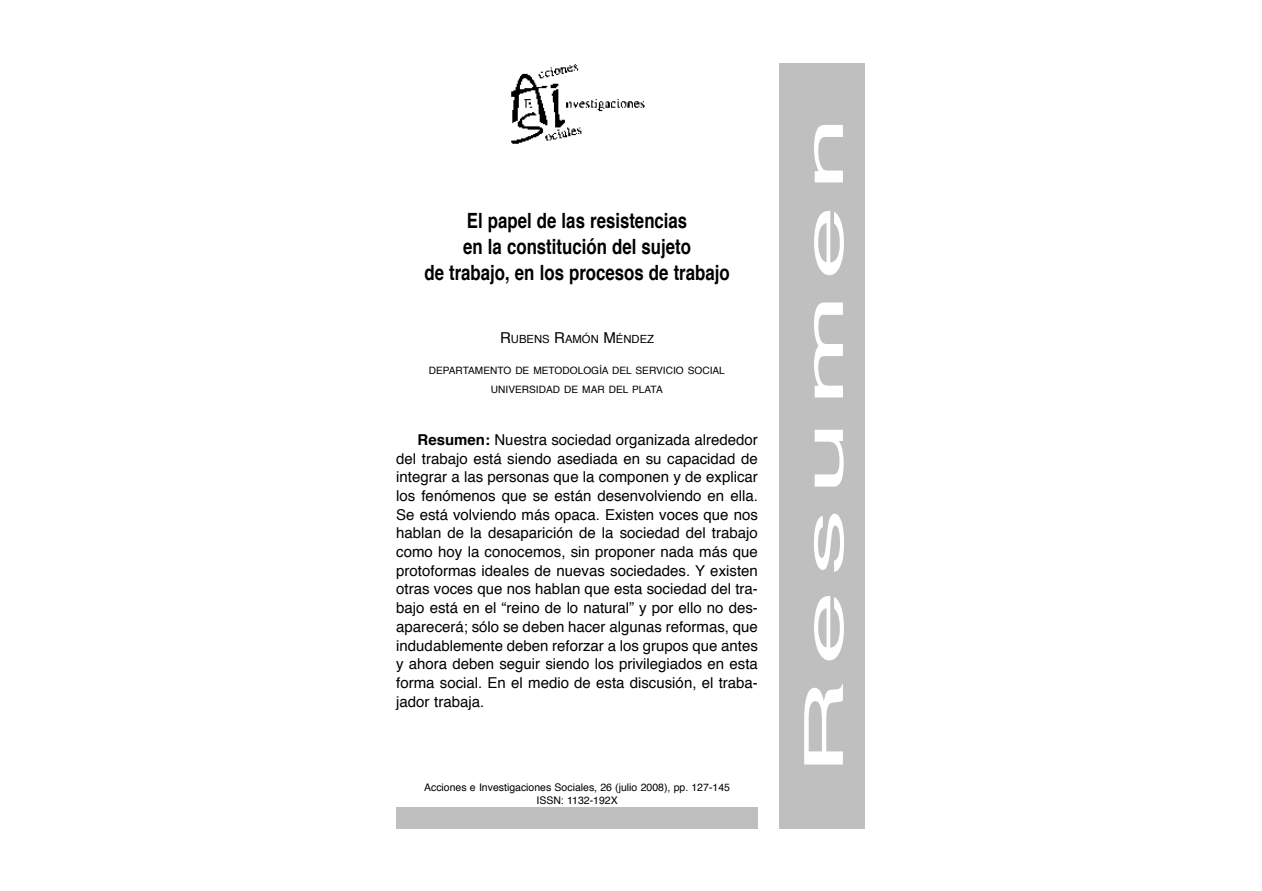
<style>
.page{position:relative;width:1262px;height:891px;background:#fff}
.page>*{position:absolute;margin:0;border:0;box-sizing:border-box;transform-origin:0 0}
.t1{font:54px "Helvetica";letter-spacing:.1em;color:#fff;scale:2.5 1}
.t2{font:700 21px/26px "Helvetica";color:#000;text-align:center;scale:.8 1}
.t3{font:15px/18.8px "Helvetica";color:#000;text-align:justify}
.t4{font:11.25px "Helvetica";color:#000}
.t5{font:10.5px/12.6px "Helvetica";color:#000;text-align:center}
.t6{font:10.2px/18.8px "Helvetica";color:#000;text-align:center}
.s1{font-size:15px}
.s2{font-weight:700}
</style>
<div class="page">
<img style="left:511px;top:64px;width:133px;height:80px">
<div style="left:396px;top:808px;width:362px;height:21px;background:#bfbfbf"></div>
<div style="left:779px;top:64px;width:85px;height:765px;background:#bfbfbf"></div>
<h2 class="t2" style="left:424px;top:209px;width:383px">El papel de las resistencias<br>en la constitución del sujeto<br>de trabajo, en los procesos de trabajo</h2>
<p class="t4" style="left:500px;top:334px;width:155px"><span class="s1">R</span>UBENS <span class="s1">R</span>AMÓN <span class="s1">M</span>ÉNDEZ</p>
<p class="t6" style="left:429px;top:362px;width:298px">DEPARTAMENTO DE METODOLOGÍA DEL SERVICIO SOCIAL<br>UNIVERSIDAD DE MAR DEL PLATA</p>
<p class="t3" style="left:396px;top:432px;width:363px;text-indent:21px"><span class="s2">Resumen:</span> Nuestra sociedad organizada alrededor del trabajo está siendo asediada en su capacidad de integrar a las personas que la componen y de explicar los fenómenos que se están desenvolviendo en ella.<br>Se está volviendo más opaca. Existen voces que nos hablan de la desaparición de la sociedad del trabajo como hoy la conocemos, sin proponer nada más que protoformas ideales de nuevas sociedades. Y existen otras voces que nos hablan que esta sociedad del tra&shy;bajo está en el “reino de lo natural” y por ello no des&shy;aparecerá; sólo se deben hacer algunas reformas, que indudablemente deben reforzar a los grupos que antes y ahora deben seguir siendo los privilegiados en esta forma social. En el medio de esta discusión, el traba&shy;jador trabaja.</p>
<p class="t5" style="left:424px;top:782px;width:307px">Acciones e Investigaciones Sociales, 26 (julio 2008), pp. 127-145<br>ISSN: 1132-192X</p>
<h1 class="t1" style="left:801px;top:776px;width:266px;rotate:-90deg">Resumen</h1>
</div>
